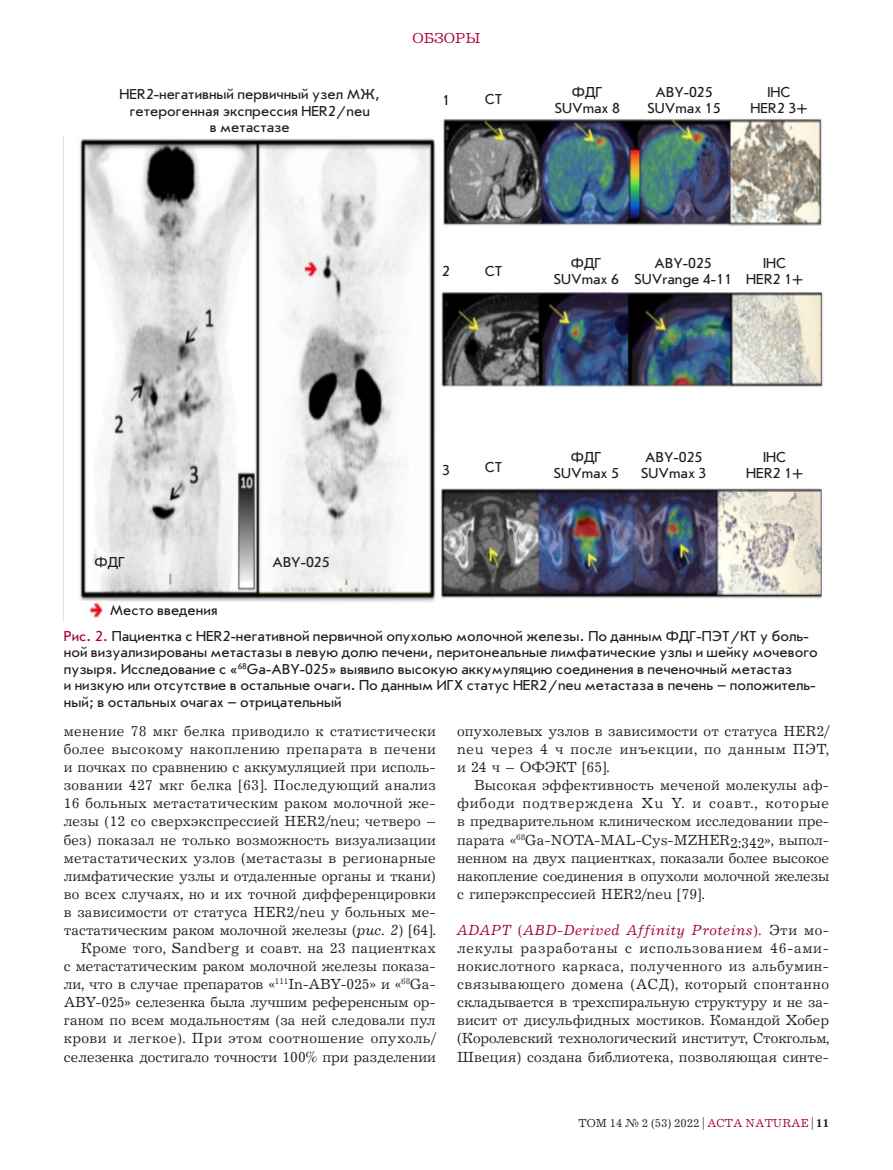
<style>
.page{position:relative;width:893px;height:1170px;background:#fff}
.page>*{position:absolute;margin:0;border:0;box-sizing:border-box;transform-origin:0 0}
.Текст{font:15px/18px "Journal";color:#231f20;text-align:justify}
.Подпись_Фото{font:15px/16.5px "Journal Sans C";color:#231f20;text-align:center}
.Текст_без_Отступа{font:15px/18px "Journal";letter-spacing:.01em;color:#231f20}
.t1{font:15px "Journal C";color:#a50432}
.t2{font:12px "Journal C";color:#231f20}
.s1{color:#a50432}
.s2{font-style:italic}
.s3{font-style:italic;color:#a50432}
.s4{font-weight:700}
</style>
<div class="page">
<img style="left:80px;top:117px;width:744px;height:501px">
<p class="Подпись_Фото" style="left:119px;top:86px;width:262px">HER2-негативный первичный узел МЖ, гетерогенная экспрессия HER2/neu<br>в метастазе</p>
<p class="t1" style="left:412px;top:31px;width:70px">ОБЗОРЫ</p>
<p class="Подпись_Фото" style="left:442px;top:92px;width:9px">1</p>
<p class="Подпись_Фото" style="left:485px;top:91px;width:19px">CT</p>
<p class="Подпись_Фото" style="left:442px;top:263px;width:9px">2</p>
<p class="Подпись_Фото" style="left:485px;top:263px;width:19px">CT</p>
<p class="Подпись_Фото" style="left:572px;top:84px;width:32px">ФДГ</p>
<p class="Подпись_Фото" style="left:554px;top:100px;width:67px">SUVmax 8</p>
<p class="Подпись_Фото" style="left:655px;top:84px;width:59px">ABY-025</p>
<p class="Подпись_Фото" style="left:647px;top:100px;width:75px">SUVmax 15</p>
<p class="Подпись_Фото" style="left:767px;top:84px;width:25px">IHC</p>
<p class="Подпись_Фото" style="left:750px;top:100px;width:58px">HER2 3+</p>
<p class="Подпись_Фото" style="left:571px;top:255px;width:32px">ФДГ</p>
<p class="Подпись_Фото" style="left:553px;top:271px;width:67px">SUVmax 6</p>
<p class="Подпись_Фото" style="left:654px;top:255px;width:59px">ABY-025</p>
<p class="Подпись_Фото" style="left:634px;top:271px;width:99px">SUVrange 4-11</p>
<p class="Подпись_Фото" style="left:763px;top:255px;width:25px">IHC</p>
<p class="Подпись_Фото" style="left:746px;top:271px;width:58px">HER2 1+</p>
<p class="Подпись_Фото" style="left:95px;top:554px;width:32px">ФДГ</p>
<p class="Подпись_Фото" style="left:272px;top:554px;width:59px">ABY-025</p>
<p class="Подпись_Фото" style="left:110px;top:602px;width:109px">Место введения</p>
<p class="Подпись_Фото" style="left:442px;top:462px;width:9px">3</p>
<p class="Подпись_Фото" style="left:485px;top:459px;width:19px">CT</p>
<p class="Подпись_Фото" style="left:571px;top:449px;width:32px">ФДГ</p>
<p class="Подпись_Фото" style="left:553px;top:465px;width:67px">SUVmax 5</p>
<p class="Подпись_Фото" style="left:645px;top:449px;width:59px">ABY-025</p>
<p class="Подпись_Фото" style="left:641px;top:465px;width:67px">SUVmax 3</p>
<p class="Подпись_Фото" style="left:763px;top:449px;width:25px">IHC</p>
<p class="Подпись_Фото" style="left:746px;top:465px;width:58px">HER2 1+</p>
<p class="Подпись_Фото" style="left:64px;top:627px;width:756px;text-align:left"><span class="s1">Рис. 2.</span> Пациентка с HER2-негативной первичной опухолью молочной железы. По данным ФДГ-ПЭТ/КТ у боль&shy;ной визуализированы метастазы в левую долю печени, перитонеальные лимфатические узлы и шейку мочевого пузыря. Исследование с «<sup>68</sup>Ga-ABY-025» выявило высокую аккумуляцию соединения в печеночный метастаз<br>и низкую или отсутствие в остальные очаги. По данным ИГХ статус HER2/neu метастаза в печень – положитель&shy;ный; в остальных очагах – отрицательный</p>
<p class="Текст" style="left:64px;top:722px;width:374px">менение 78 мкг белка приводило к статистически более высокому накоплению препарата в печени и почках по сравнению с аккумуляцией при исполь&shy;зовании 427 мкг белка [63]. Последующий анализ 16 больных метастатическим раком молочной же&shy;лезы (12 со сверхэкспрессией HER2/neu; четверо – без) показал не только возможность визуализации метастатических узлов (метастазы в регионарные лимфатические узлы и отдаленные органы и ткани) во всех случаях, но и их точной дифференцировки в зависимости от статуса HER2/neu у больных ме&shy;тастатическим раком молочной железы (<span class="s2">рис. 2</span>) [64].</p>
<p class="Текст" style="left:64px;top:939px;width:374px;text-indent:17px">Кроме того, Sandberg и соавт. на 23 пациентках с метастатическим раком молочной железы показа&shy;ли, что в случае препаратов «<sup>111</sup>In-ABY-025» и «<sup>68</sup>Ga-ABY-025» селезенка была лучшим референсным ор&shy;ганом по всем модальностям (за ней следовали пул крови и легкое). При этом соотношение опухоль/ селезенка достигало точности 100% при разделении</p>
<p class="Текст" style="left:457px;top:722px;width:374px">опухолевых узлов в зависимости от статуса HER2/ neu через 4 ч после инъекции, по данным ПЭТ, и 24 ч – ОФЭКТ [65].</p>
<p class="Текст" style="left:457px;top:777px;width:374px;text-indent:17px">Высокая эффективность меченой молекулы аф&shy;фибоди подтверждена Xu Y. и соавт., которые в предварительном клиническом исследовании пре&shy;парата «<sup>68</sup>Ga-NOTA-MAL-Cys-MZHER2:342», выпол&shy;ненном на двух пациентках, показали более высокое накопление соединения в опухоли молочной железы с гиперэкспрессией HER2/neu [79]<span class="s2">.</span></p>
<p class="Текст_без_Отступа" style="left:457px;top:921px;width:374px"><span class="s3">ADAPT</span> <span class="s1">(</span><span class="s3">ABD-Derived Affinity Proteins</span><span class="s1">)</span><span class="s3">.</span> Эти мо&shy;лекулы разработаны с использованием 46-ами&shy;нокислотного каркаса, полученного из альбумин&shy;связывающего домена (AСД), который спонтанно складывается в трехспиральную структуру и не за&shy;висит от дисульфидных мостиков. Командой Хобер (Королевский технологический институт, Стокгольм, Швеция) создана библиотека, позволяющая синте-</p>
<p class="t2" style="left:578px;top:1116px;width:252px">ТОМ 14 № 2 (53) 2022 | <span class="s1">ACTA NATURAE</span> | <span class="s4">11</span></p>
</div>
